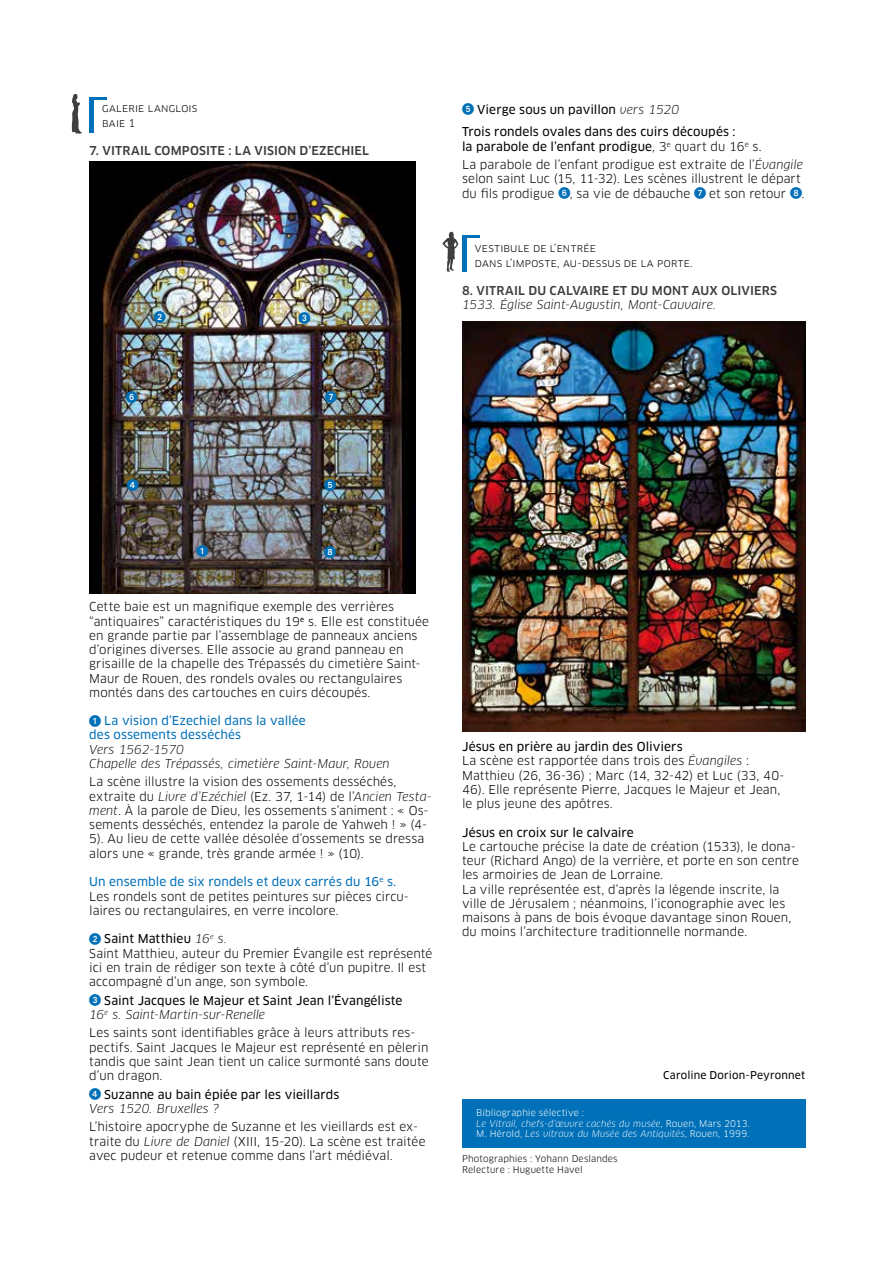
<style>
.page{position:relative;width:893px;height:1263px;background:#fff}
.page>*{position:absolute;margin:0;border:0;box-sizing:border-box;transform-origin:0 0}
.t1{font:12px/14.2px "Clan OT";letter-spacing:.005em;color:#000}
.t2{font:12px/22.8px "Clan OT News";letter-spacing:.005em;color:#000}
.t3{font:italic 12px/14.2px "Clan OT";letter-spacing:.005em;color:#000}
.t4{font:12px/14.2px "Clan OT News";letter-spacing:.01em;color:#0070b8}
.t5{font:500 12px "Clan OT";letter-spacing:.015em;color:#3e3d40}
.t6{font:12px "European Pi One";color:#0070b8}
.t7{font:10.5px/14.2px "Clan OT";letter-spacing:.025em;color:#000}
.t8{font:10.5px "Clan OT News";letter-spacing:.015em;color:#000}
.t9{font:italic 9px/10.5px "Clan OT";letter-spacing:.015em;color:#fff}
.t10{font:9px/10.5px "Clan OT";letter-spacing:.015em;color:#000}
.s1{font-family:"European Pi One"}
.s2{font-style:italic}
.s3{font-family:"European Pi One";color:#0070b8}
.s4{font-family:"Clan OT";font-style:italic}
.s5{font-family:"Clan OT"}
.s6{font-style:normal}
</style>
<div class="page">
<div style="left:462px;top:1099px;width:343px;height:48px;background:#0070b8"></div>
<svg style="left:72px;top:94px;width:10px;height:40px"></svg>
<svg style="left:94px;top:98px;width:13px;height:2px"></svg>
<div style="left:89px;top:98px;width:5px;height:35px;background:#0070b8"></div>
<img style="left:89px;top:162px;width:326px;height:431px">
<img style="left:462px;top:321px;width:343px;height:410px">
<svg style="left:442px;top:232px;width:38px;height:40px"></svg>
<div style="left:156px;top:313px;width:8px;height:8px;background:#fff;border-radius:50%"></div>
<div style="left:199px;top:547px;width:7px;height:8px;background:#fff;border-radius:50%"></div>
<div style="left:301px;top:314px;width:7px;height:8px;background:#fff;border-radius:50%"></div>
<div style="left:327px;top:393px;width:8px;height:8px;background:#fff;border-radius:50%"></div>
<div style="left:325px;top:481px;width:8px;height:8px;background:#fff;border-radius:50%"></div>
<div style="left:326px;top:548px;width:8px;height:8px;background:#fff;border-radius:50%"></div>
<div style="left:129px;top:481px;width:8px;height:8px;background:#fff;border-radius:50%"></div>
<div style="left:128px;top:393px;width:8px;height:8px;background:#fff;border-radius:50%"></div>
<p class="t7" style="left:102px;top:101px;width:97px">galerie langlois baie 1</p>
<p class="t5" style="left:89px;top:144px;width:281px">7. VITRAIL COMPOSITE : LA VISION D’EZECHIEL</p>
<p class="t6" style="left:154px;top:310px;width:13px">2</p>
<p class="t6" style="left:298px;top:311px;width:13px">3</p>
<p class="t6" style="left:126px;top:390px;width:13px">6</p>
<p class="t6" style="left:325px;top:390px;width:13px">7</p>
<p class="t6" style="left:127px;top:478px;width:13px">4</p>
<p class="t6" style="left:324px;top:478px;width:13px">5</p>
<p class="t6" style="left:196px;top:544px;width:13px">1</p>
<p class="t6" style="left:324px;top:545px;width:13px">8</p>
<p class="t1" style="left:89px;top:600px;width:341px">Cette baie est un magnifique exemple des verrières “antiquaires” caractéristiques du 19<sup>e</sup> s. Elle est constituée en grande partie par l’assemblage de panneaux anciens d’origines diverses. Elle associe au grand panneau en grisaille de la chapelle des Trépassés du cimetière Saint-Maur de Rouen, des rondels ovales ou rectangulaires montés dans des cartouches en cuirs découpés.</p>
<p class="t4" style="left:89px;top:714px;width:218px"><span class="s1">1</span> La vision d’Ezechiel dans la vallée des ossements desséchés</p>
<p class="t3" style="left:89px;top:742px;width:302px">Vers 1562-1570<br>Chapelle des Trépassés, cimetière Saint-Maur, Rouen</p>
<p class="t1" style="left:89px;top:775px;width:344px">La scène illustre la vision des ossements desséchés, extraite du <span class="s2">Livre d’Ezéchiel</span> (Ez. 37, 1-14) de l’<span class="s2">Ancien Testa&shy;ment</span>. À la parole de Dieu, les ossements s’animent : « Os&shy;sements desséchés, entendez la parole de Yahweh ! » (4- 5). Au lieu de cette vallée désolée d’ossements se dressa alors une « grande, très grande armée ! » (10).</p>
<p class="t4" style="left:89px;top:875px;width:308px">Un ensemble de six rondels et deux carrés du 16<sup>e</sup> s.</p>
<p class="t1" style="left:89px;top:889px;width:321px">Les rondels sont de petites peintures sur pièces circu&shy;laires ou rectangulaires, en verre incolore.</p>
<p class="t2" style="left:89px;top:927px;width:139px"><span class="s3">2</span> Saint Matthieu <span class="s4">16</span><sup>e</sup> <span class="s4">s.</span></p>
<p class="t1" style="left:89px;top:946px;width:345px">Saint Matthieu, auteur du Premier Évangile est représenté ici en train de rédiger son texte à côté d’un pupitre. Il est accompagné d’un ange, son symbole.</p>
<p class="t2" style="left:89px;top:989px;width:315px"><span class="s3">3</span> Saint Jacques le Majeur et Saint Jean l’Évangéliste</p>
<p class="t1" style="left:89px;top:1005px;width:328px;line-height:18.5px"><span class="s2">16</span><sup>e</sup> <span class="s2">s. Saint-Martin-sur-Renelle<br></span>Les saints sont identifiables grâce à leurs attributs res-</p>
<p class="t1" style="left:89px;top:1040px;width:341px;text-align:justify">pectifs. Saint Jacques le Majeur est représenté en pèlerin tandis que saint Jean tient un calice surmonté sans doute d’un dragon.</p>
<p class="t2" style="left:89px;top:1083px;width:252px"><span class="s3">4</span> Suzanne au bain épiée par les vieillards</p>
<p class="t3" style="left:89px;top:1101px;width:131px">Vers 1520. Bruxelles ?</p>
<p class="t1" style="left:89px;top:1120px;width:338px">L’histoire apocryphe de Suzanne et les vieillards est ex&shy;traite du <span class="s2">Livre de Daniel</span> (XIII, 15-20). La scène est traitée avec pudeur et retenue comme dans l’art médiéval.</p>
<p class="t2" style="left:462px;top:98px;width:275px"><span class="s3">5</span> Vierge sous un pavillon <span class="s4">vers 1520<br></span>Trois rondels ovales dans des cuirs découpés :</p>
<p class="t2" style="left:462px;top:135px;width:301px">la parabole de l’enfant prodigue<span class="s5">, 3</span><sup>e</sup> <span class="s5">quart du 16</span><sup>e</sup> <span class="s5">s.</span></p>
<p class="t1" style="left:462px;top:158px;width:344px">La parabole de l’enfant prodigue est extraite de l’<span class="s2">Évangile </span>selon saint Luc (15, 11-32). Les scènes illustrent le départ du fils prodigue <span class="s3">6</span>, sa vie de débauche <span class="s3">7</span> et son retour <span class="s3">8</span>.</p>
<p class="t7" style="left:475px;top:241px;width:219px">vestibule de l’entrée<br>dans l’imposte, au-dessus de la porte.</p>
<p class="t5" style="left:462px;top:284px;width:316px">8. VITRAIL DU CALVAIRE ET DU MONT AUX OLIVIERS</p>
<p class="t3" style="left:462px;top:298px;width:255px">1533. Église Saint-Augustin, Mont-Cauvaire.</p>
<p class="t2" style="left:462px;top:735px;width:222px">Jésus en prière au jardin des Oliviers</p>
<p class="t1" style="left:462px;top:754px;width:324px">La scène est rapportée dans trois des <span class="s2">Évangiles</span> :<br>Matthieu (26, 36-36) ; Marc (14, 32-42) et Luc (33, 40- 46). Elle représente Pierre, Jacques le Majeur et Jean, le plus jeune des apôtres.</p>
<p class="t2" style="left:462px;top:821px;width:173px">Jésus en croix sur le calvaire</p>
<p class="t1" style="left:462px;top:839px;width:338px">Le cartouche précise la date de création (1533), le dona&shy;teur (Richard Ango) de la verrière, et porte en son centre les armoiries de Jean de Lorraine.<br>La ville représentée est, d’après la légende inscrite, la ville de Jérusalem ; néanmoins, l’iconographie avec les maisons à pans de bois évoque davantage sinon Rouen, du moins l’architecture traditionnelle normande.</p>
<p class="t8" style="left:663px;top:1069px;width:143px">Caroline Dorion-Peyronnet</p>
<p class="t9" style="left:476px;top:1108px;width:275px"><span class="s6">Bibliographie sélective :<br></span>Le Vitrail, chefs-d’œuvre cachés du musée<span class="s6">, Rouen, Mars 2013.<br>M. Hérold,</span> Les vitraux du Musée des Antiquités<span class="s6">, Rouen, 1999.</span></p>
<p class="t10" style="left:462px;top:1154px;width:157px">Photographies : Yohann Deslandes<br>Relecture : Huguette Havel</p>
</div>
